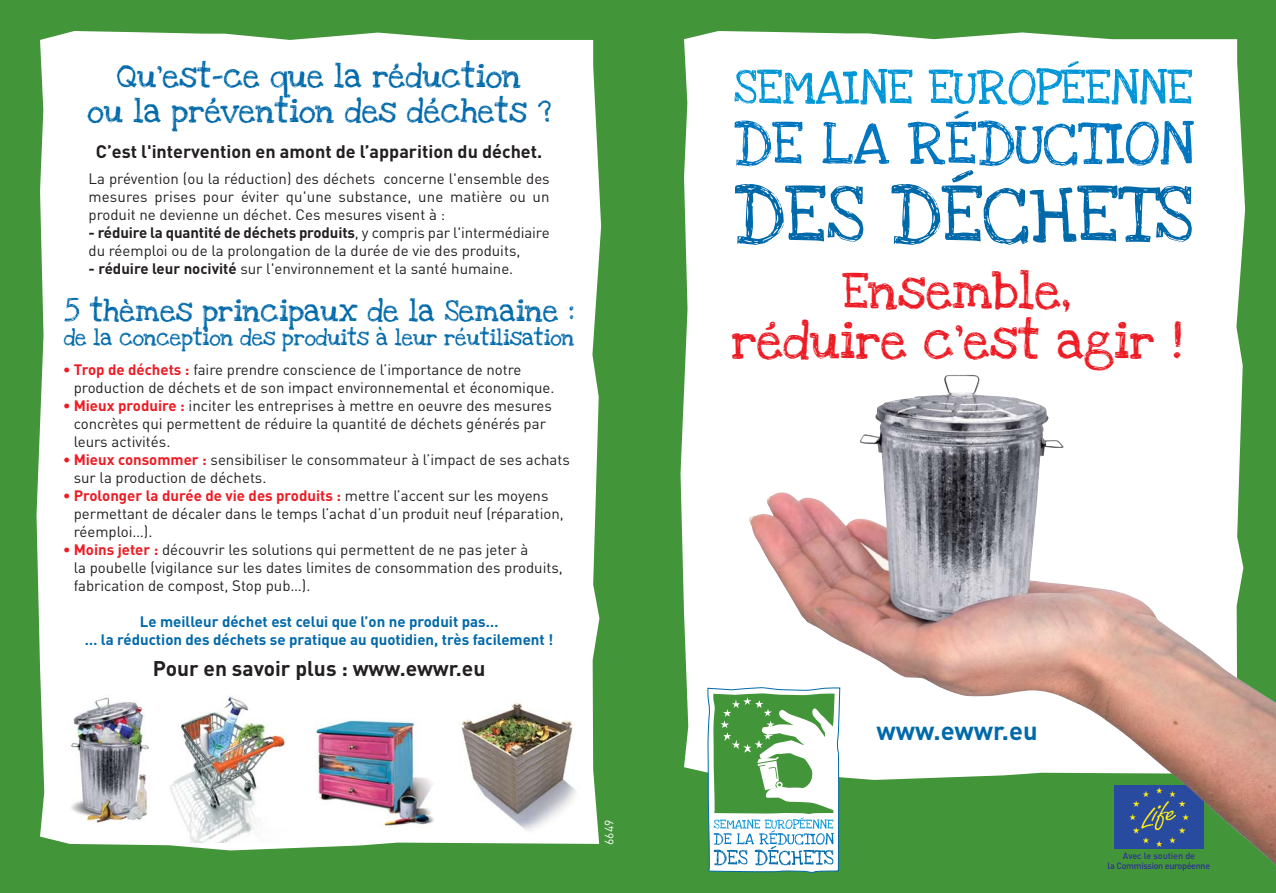
<style>
.page{position:relative;width:1276px;height:893px;background:#439539}
.page>*{position:absolute;margin:0;border:0;box-sizing:border-box;transform-origin:0 0}
.t1{font:37.5px/49.5px "Love Ya Like A Sister";color:#ed1c24;text-align:center}
.t2{font:700 25.5px "DIN";color:#0069aa}
.t3{font:24px/34.5px "Love Ya Like A Sister";color:#0069aa;text-align:center}
.t4{font:22.5px "Love Ya Like A Sister";color:#0069aa}
.t5{font:700 21px "DIN";color:#231f20}
.t6{font:700 18px "DIN";color:#231f20}
.t7{font:16.5px "Love Ya Like A Sister";letter-spacing:-.01em;color:#0069aa}
.t8{font:15px/18px "DIN";color:#231f20}
.t9{font:700 15px/18px "DIN";color:#0069aa;text-align:center}
.t10{font:12px "DIN";color:#fff}
.t11{font:500 9px/10.5px "DIN";letter-spacing:-.035em;color:#2e3092;text-align:center}
.s1{font-weight:700}
.s2{font-size:27px}
.s3{font-weight:700;color:#ed1c24}
</style>
<div class="page">
<div style="left:680px;top:31px;width:565px;height:742px;background:#fff"></div>
<div style="left:37px;top:31px;width:564px;height:819px;background:#fff"></div>
<svg style="left:707px;top:682px;width:41px;height:191px"></svg>
<div style="left:725px;top:53px;width:470px;height:196px;background:#fff"></div>
<svg style="left:734px;top:69px;width:178px;height:36px;background:#a4d9f0"></svg>
<svg style="left:928px;top:61px;width:264px;height:44px;background:#b1dff2"></svg>
<svg style="left:734px;top:111px;width:460px;height:134px;background:#c2dcec"></svg>
<img style="left:748px;top:375px;width:528px;height:498px">
<div style="left:163px;top:689px;width:130px;height:153px;background:#fff"></div>
<img style="left:170px;top:695px;width:115px;height:147px">
<div style="left:308px;top:708px;width:139px;height:131px;background:#fff"></div>
<img style="left:316px;top:720px;width:118px;height:106px">
<div style="left:64px;top:694px;width:103px;height:138px;background:#fff"></div>
<img style="left:71px;top:697px;width:78px;height:126px">
<img style="left:459px;top:699px;width:121px;height:136px">
<svg style="left:764px;top:321px;width:13px;height:11px"></svg>
<svg style="left:392px;top:63px;width:8px;height:8px"></svg>
<svg style="left:209px;top:96px;width:8px;height:9px"></svg>
<svg style="left:429px;top:96px;width:8px;height:9px"></svg>
<svg style="left:123px;top:298px;width:7px;height:8px"></svg>
<svg style="left:378px;top:326px;width:5px;height:6px"></svg>
<svg style="left:459px;top:327px;width:5px;height:5px"></svg>
<h3 class="t3" style="left:87px;top:62px;width:465px">Qu’est-ce que la reduction<br>ou la prevention des dechets ?</h3>
<p class="t6" style="left:96px;top:145px;width:448px">C’est l'intervention en amont de l’apparition du déchet.</p>
<p class="t8" style="left:89px;top:171px;width:463px;text-align:justify">La prévention (ou la réduction) des déchets concerne l'ensemble des mesures prises pour éviter qu'une substance, une matière ou un produit ne devienne un déchet. Ces mesures visent à :</p>
<p class="t8" style="left:89px;top:225px;width:462px"><span class="s1">- réduire la quantité de déchets produits</span>, y compris par l'intermédiaire du réemploi ou de la prolongation de la durée de vie des produits,</p>
<p class="t8" style="left:89px;top:261px;width:426px"><span class="s1">- réduire leur nocivité</span> sur l'environnement et la santé humaine.</p>
<h3 class="t4" style="left:64px;top:298px;width:512px"><span class="s2">5</span> themes principaux de la Semaine :</h3>
<p class="t7" style="left:64px;top:328px;width:512px">de la conception des produits a leur reutilisation</p>
<p class="t8" style="left:74px;top:362px;width:482px;text-indent:-11px"><span class="s3">• Trop de déchets :</span> faire prendre conscience de l’importance de notre production de déchets et de son impact environnemental et économique.</p>
<p class="t8" style="left:74px;top:398px;width:480px;text-indent:-11px"><span class="s3">• Mieux produire :</span> inciter les entreprises à mettre en oeuvre des mesures concrètes qui permettent de réduire la quantité de déchets générés par leurs activités.</p>
<p class="t8" style="left:74px;top:452px;width:498px;text-indent:-11px"><span class="s3">• Mieux consommer :</span> sensibiliser le consommateur à l’impact de ses achats sur la production de déchets.</p>
<p class="t8" style="left:74px;top:488px;width:491px;text-indent:-11px"><span class="s3">• Prolonger la durée de vie des produits :</span> mettre l’accent sur les moyens permettant de décaler dans le temps l’achat d’un produit neuf (réparation, réemploi…).</p>
<p class="t8" style="left:74px;top:542px;width:490px;text-indent:-11px"><span class="s3">• Moins jeter :</span> découvrir les solutions qui permettent de ne pas jeter à<br>la poubelle (vigilance sur les dates limites de consommation des produits, fabrication de compost, Stop pub…).</p>
<p class="t9" style="left:85px;top:614px;width:470px">Le meilleur déchet est celui que l’on ne produit pas…<br>… la réduction des déchets se pratique au quotidien, très facilement !</p>
<h3 class="t5" style="left:153px;top:661px;width:334px">Pour en savoir plus : www.ewwr.eu</h3>
<p class="t10" style="left:605px;top:845px;width:27px;rotate:-90deg">6649</p>
<h1 class="t1" style="left:731px;top:271px;width:452px">Ensemble,<br>reduire c’est agir !</h1>
<h2 class="t2" style="left:876px;top:722px;width:163px">www.ewwr.eu</h2>
<p class="t11" style="left:1107px;top:851px;width:104px">Avec le soutien de<br>la Commission européenne</p>
</div>
